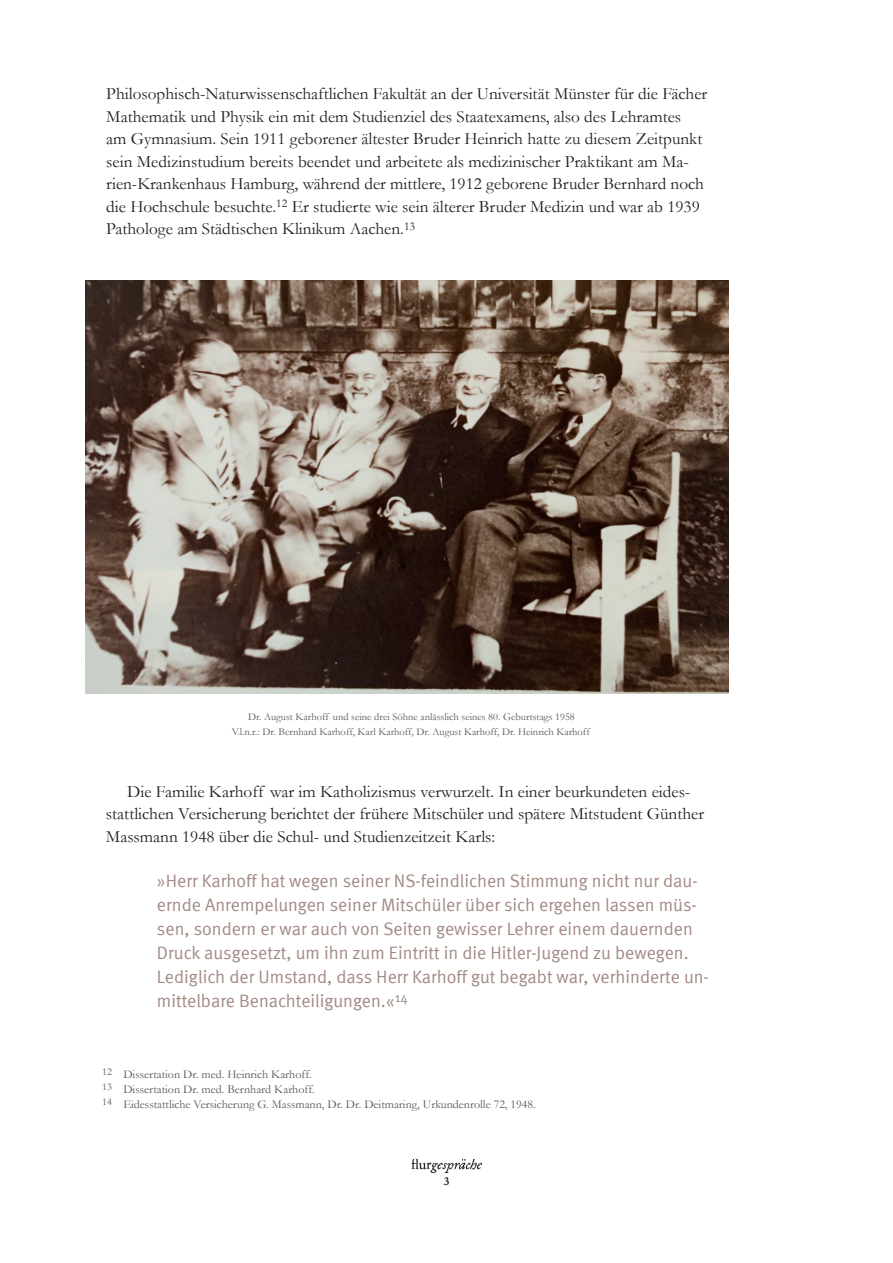
<style>
.page{position:relative;width:893px;height:1263px;background:#fff}
.page>*{position:absolute;margin:0;border:0;box-sizing:border-box;transform-origin:0 0}
.ZItate{font:18px/24px "Meta";color:#a38b85}
.Fließtext_1__Zeile{font:17.25px/22.5px "Garamond";color:#231f20}
.Fließtext{font:17.25px/22.5px "Garamond";color:#231f20}
.Quellen{font:12px "Garamond";color:#57585a}
.t1{font:700 12px "Garamond";color:#231f20}
.Bildunterschriften{font:10.5px "Garamond";color:#57585a}
</style>
<div class="page">
<img style="left:411px;top:1158px;width:71px;height:16px">
<img style="left:86px;top:280px;width:643px;height:413px">
<p class="Fließtext_1__Zeile" style="left:106px;top:82px;width:602px">Philosophisch-Naturwissenschaftlichen Fakultät an der Universität Münster für die Fächer Mathematik und Physik ein mit dem Studienziel des Staatexamens, also des Lehramtes<br>am Gymnasium. Sein 1911 geborener ältester Bruder Heinrich hatte zu diesem Zeitpunkt sein Medizinstudium bereits beendet und arbeitete als medizinischer Praktikant am Ma&shy;rien-Krankenhaus Hamburg, während der mittlere, 1912 geborene Bruder Bernhard noch die Hochschule besuchte.<sup>12</sup> Er studierte wie sein älterer Bruder Medizin und war ab 1939<br>Pathologe am Städtischen Klinikum Aachen.<sup>13</sup></p>
<p class="Bildunterschriften" style="left:248px;top:710px;width:328px">Dr. August Karhoff und seine drei Söhne anlässlich seines 80. Geburtstags 1958</p>
<p class="Bildunterschriften" style="left:232px;top:725px;width:359px">V.l.n.r.: Dr. Bernhard Karhoff, Karl Karhoff, Dr. August Karhoff, Dr. Heinrich Karhoff</p>
<p class="Fließtext" style="left:106px;top:779px;width:600px;text-indent:21px">Die Familie Karhoff war im Katholizismus verwurzelt. In einer beurkundeten eides&shy;stattlichen Versicherung berichtet der frühere Mitschüler und spätere Mitstudent Günther<br>Massmann 1948 über die Schul- und Studienzeitzeit Karls:</p>
<p class="ZItate" style="left:157px;top:868px;width:553px">»Herr Karhoff hat wegen seiner NS-feindlichen Stimmung nicht nur dau&shy;ernde Anrempelungen seiner Mitschüler über sich ergehen lassen müs&shy;sen, sondern er war auch von Seiten gewisser Lehrer einem dauernden Druck ausgesetzt, um ihn zum Eintritt in die Hitler-Jugend zu bewegen.<br>Lediglich der Umstand, dass Herr Karhoff gut begabt war, verhinderte un&shy;mittelbare Benachteiligungen.«<sup>14</sup></p>
<p class="Quellen" style="left:102px;top:1066px;width:211px"><sup>12</sup> Dissertation Dr. med. Heinrich Karhoff.</p>
<p class="Quellen" style="left:102px;top:1081px;width:214px"><sup>13</sup> Dissertation Dr. med. Bernhard Karhoff.</p>
<p class="Quellen" style="left:102px;top:1096px;width:435px"><sup>14</sup> Eidesstattliche Versicherung G. Massmann, Dr. Dr. Deitmaring, Urkundenrolle 72, 1948.</p>
<p class="t1" style="left:444px;top:1173px;width:7px">3</p>
</div>
